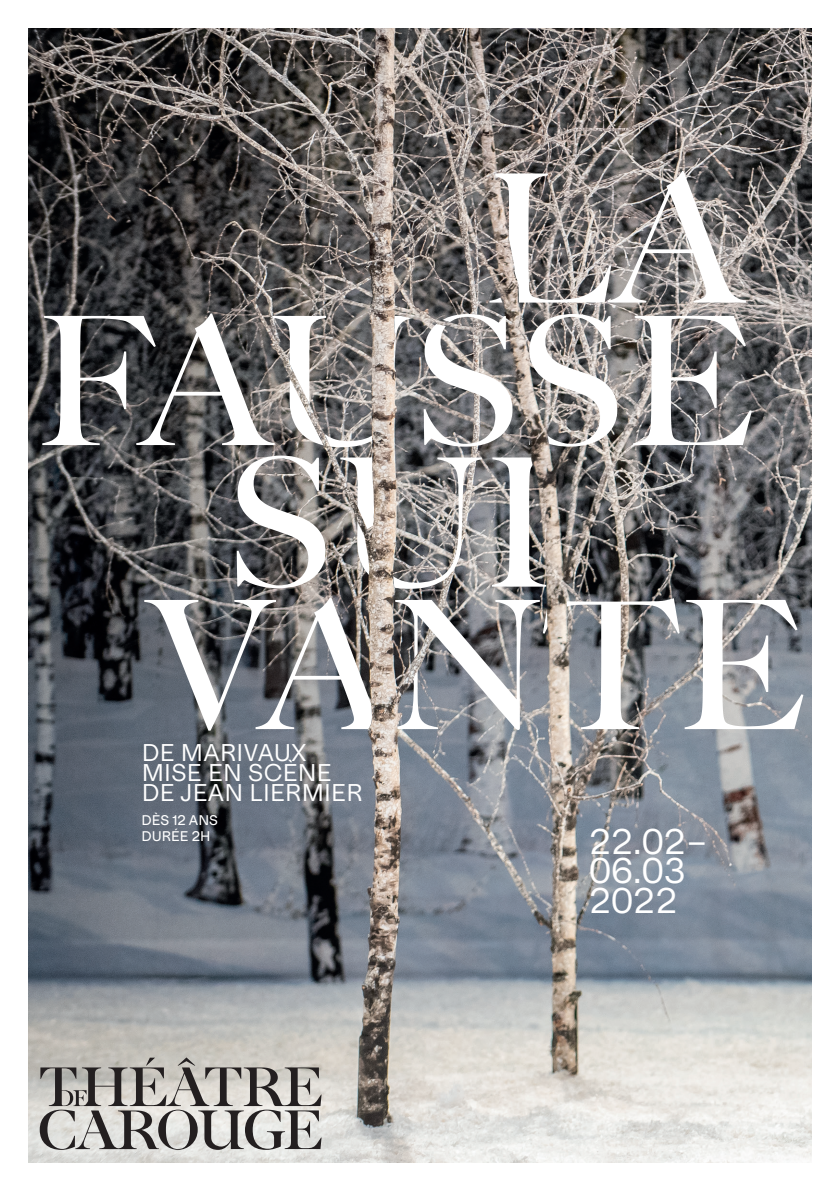
<style>
.page{position:relative;width:840px;height:1191px;background:#fff}
.page>*{position:absolute;margin:0;border:0;box-sizing:border-box;transform-origin:0 0}
.t1{font:179.2px "Big Caslon FB";color:#fff}
.t2{font:35.6px/29.4px "Medium LL";color:#fff}
.t3{font:24.2px/20px "Medium LL";letter-spacing:.01em;color:#fff}
.t4{font:14px "Medium LL";color:#fff}
</style>
<div class="page">
<img style="left:28px;top:28px;width:783px;height:1134px">
<img style="left:252px;top:123px;width:209px;height:1002px">
<img style="left:482px;top:133px;width:95px;height:938px">
<svg style="left:40px;top:1057px;width:281px;height:92px;background:#aaa7a4"></svg>
<p class="t1" style="left:483px;top:135px;width:258px">LA</p>
<p class="t1" style="left:35px;top:278px;width:719px">FAUSSE</p>
<p class="t1" style="left:225px;top:419px;width:331px">SUI</p>
<p class="t1" style="left:150px;top:561px;width:656px">VANTE</p>
<p class="t3" style="left:142px;top:742px;width:166px">DE MARIVAUX</p>
<p class="t3" style="left:142px;top:762px;width:222px">MISE EN SCÈNE<br>DE JEAN LIERMIER</p>
<p class="t4" style="left:142px;top:810px;width:78px">DÈS 12 ANS</p>
<p class="t4" style="left:142px;top:826px;width:70px">DURÉE 2H</p>
<p class="t2" style="left:588px;top:826px;width:120px">22.02–<br>06.03<br>2022</p>
</div>
